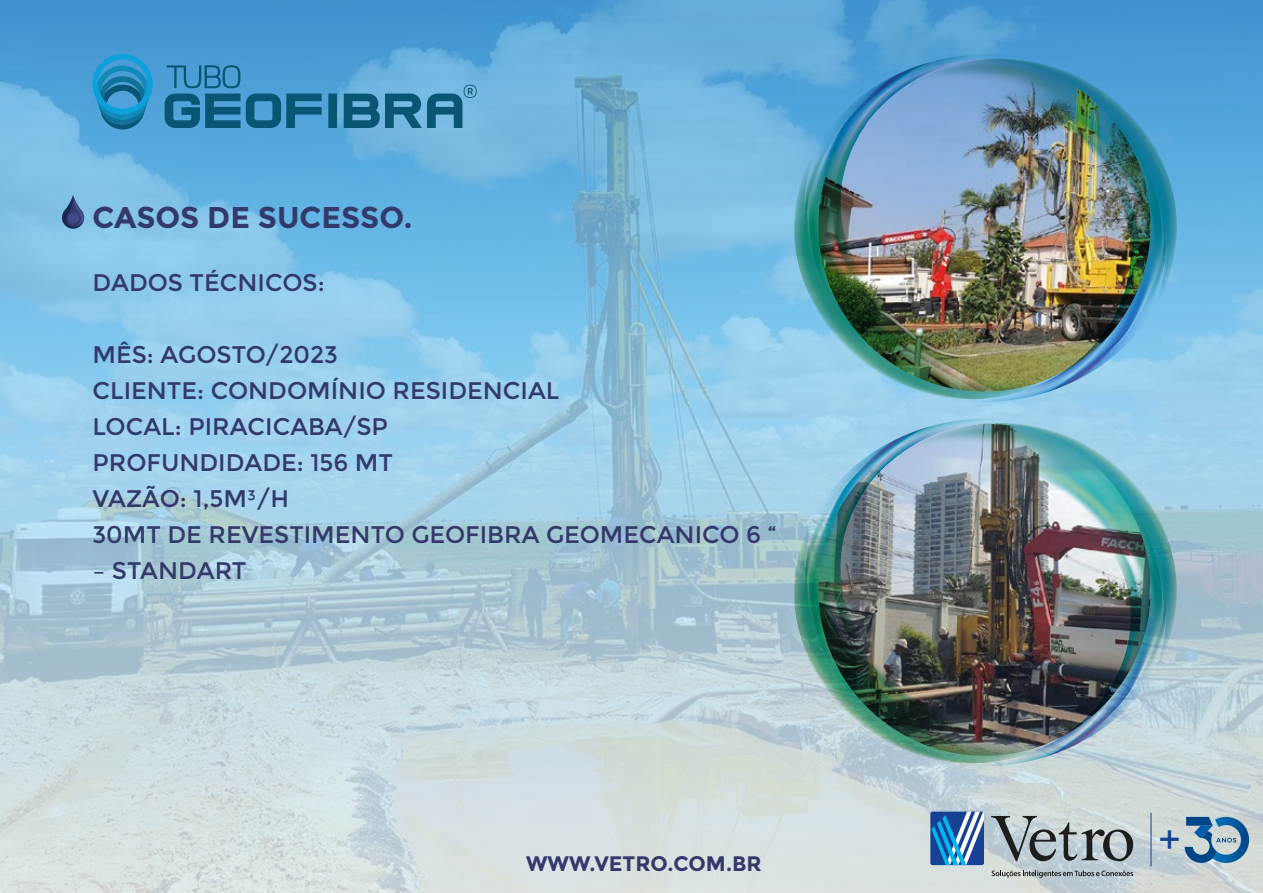
<style>
.page{position:relative;width:1263px;height:893px;background:#fff}
.page>*{position:absolute;margin:0;border:0;box-sizing:border-box;transform-origin:0 0}
.t1{font:39.15px "Arial";color:#164194}
.t2{font:700 30px "Montserrat";color:#33396b}
.t3{font:24px/36px "Montserrat";color:#33396b}
.t4{font:700 21px "Montserrat";color:#33396b}
</style>
<div class="page">
<img style="left:0;top:0;width:1263px;height:893px">
<svg style="left:62px;top:195px;width:22px;height:34px"></svg>
<svg style="left:92px;top:54px;width:61px;height:75px;background:#2a90c3"></svg>
<svg style="left:167px;top:65px;width:73px;height:23px;background:#3887b8"></svg>
<svg style="left:165px;top:94px;width:157px;height:34px;background:#25749c"></svg>
<svg style="left:328px;top:94px;width:9px;height:34px"></svg>
<svg style="left:344px;top:85px;width:133px;height:43px;background:#408aad"></svg>
<img style="left:794px;top:54px;width:315px;height:346px">
<img style="left:865px;top:59px;width:312px;height:343px">
<img style="left:794px;top:418px;width:315px;height:346px">
<img style="left:865px;top:423px;width:312px;height:343px">
<svg style="left:991px;top:870px;width:142px;height:8px"></svg>
<svg style="left:991px;top:816px;width:142px;height:46px;background:#9ca6a8"></svg>
<hr style="left:1151px;top:813px;width:1px;height:53px;background:#164194">
<svg style="left:1184px;top:817px;width:65px;height:46px;background:#6e97b6"></svg>
<svg style="left:930px;top:811px;width:54px;height:54px"></svg>
<p class="t2" style="left:92px;top:200px;width:321px">CASOS DE SUCESSO.</p>
<p class="t3" style="left:92px;top:265px;width:234px">DADOS TÉCNICOS:</p>
<p class="t3" style="left:92px;top:337px;width:686px">MÊS: AGOSTO/2023<br>CLIENTE: CONDOMÍNIO RESIDENCIAL<br>LOCAL: PIRACICABA/SP<br>PROFUNDIDADE: 156 MT<br>VAZÃO: 1,5M³/H<br>30MT DE REVESTIMENTO GEOFIBRA GEOMECANICO 6 “</p>
<p class="t3" style="left:92px;top:553px;width:155px">– STANDART</p>
<p class="t4" style="left:526px;top:851px;width:237px">WWW.VETRO.COM.BR</p>
<h1 class="t1" style="left:1158px;top:813px;width:24px">+</h1>
</div>
